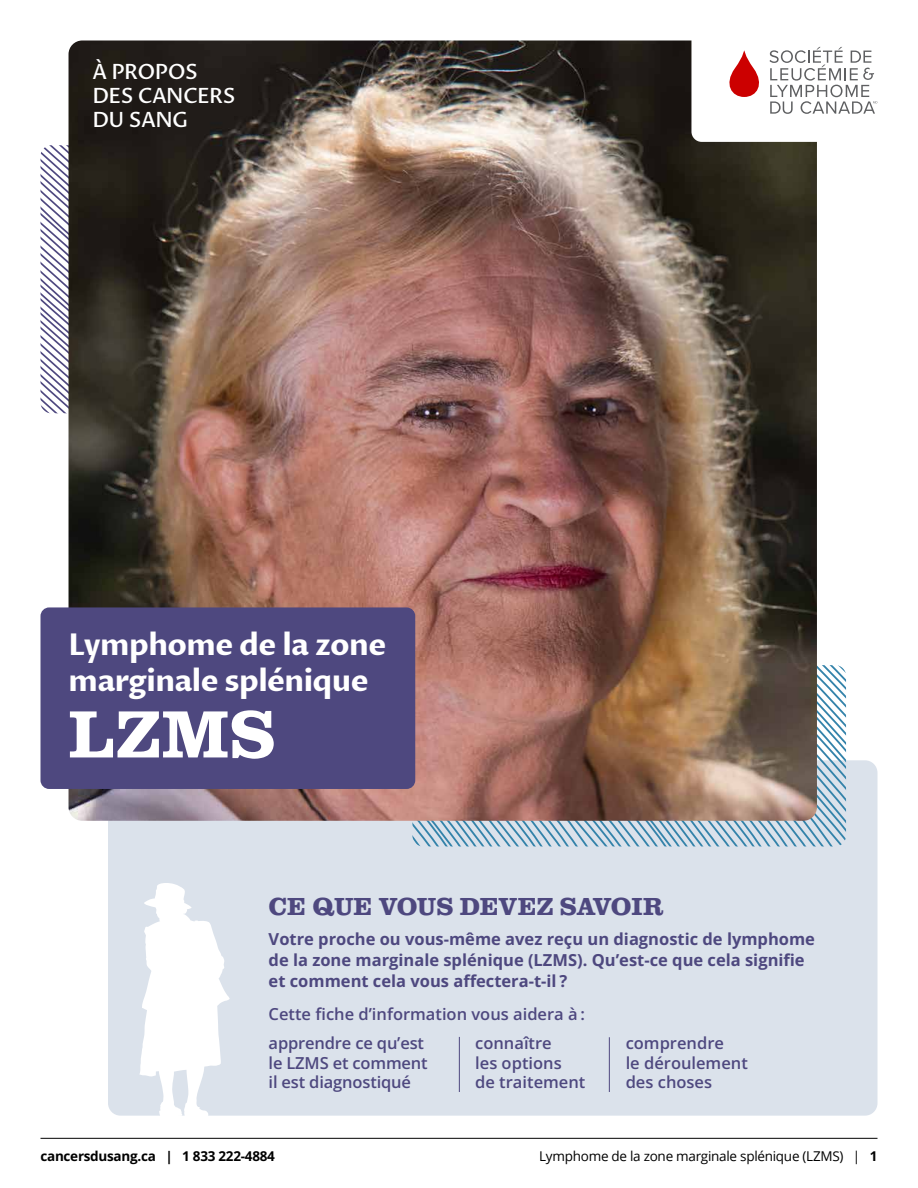
<style>
.page{position:relative;width:918px;height:1188px;background:#fff}
.page>*{position:absolute;margin:0;border:0;box-sizing:border-box;transform-origin:0 0}
.t1{font:700 69px "Clarendon URW";color:#fff}
.t2{font:700 30px/36px "Proza Libre";letter-spacing:-.02em;color:#fff}
.t3{font:700 25.5px "Clarendon URW";color:#4e487f}
.t4{font:500 21px/24px "Proza Libre";letter-spacing:-.03em;color:#fff}
.t5{font:600 16.5px/19.5px "Open Sans";color:#4e487f}
.t6{font:700 16.5px/21px "Open Sans";color:#4e487f}
.t7{font:13.5px "Open Sans";letter-spacing:-.02em;color:#000}
.t8{font:700 13.5px "Open Sans";letter-spacing:-.02em;color:#000}
.s1{font-weight:700}
</style>
<div class="page">
<div style="left:108px;top:760px;width:769px;height:356px;background:#dbe2eb;border-radius:12px"></div>
<svg style="left:412px;top:665px;width:434px;height:181px"></svg>
<svg style="left:40px;top:145px;width:29px;height:268px"></svg>
<img style="left:69px;top:40px;width:748px;height:781px">
<hr style="left:40px;top:1138px;width:838px;height:1px;background:#000">
<hr style="left:459px;top:1037px;width:1px;height:55px;background:#4e487f">
<hr style="left:609px;top:1037px;width:1px;height:55px;background:#4e487f">
<div style="left:40px;top:607px;width:375px;height:182px;background:#4e487f;border-radius:9px"></div>
<svg style="left:139px;top:883px;width:91px;height:233px"></svg>
<svg style="left:691px;top:40px;width:187px;height:102px"></svg>
<p class="t4" style="left:92px;top:60px;width:144px">À PROPOS<br>DES CANCERS<br>DU SANG</p>
<h2 class="t2" style="left:69px;top:628px;width:319px">Lymphome de la zone marginale splénique</h2>
<h1 class="t1" style="left:69px;top:684px;width:208px">LZMS</h1>
<h3 class="t3" style="left:269px;top:888px;width:396px">CE QUE VOUS DEVEZ SAVOIR</h3>
<p class="t6" style="left:269px;top:928px;width:548px">Votre proche ou vous-même avez reçu un diagnostic de lymphome de la zone marginale splénique (LZMS). Qu’est-ce que cela signifie et comment cela vous affectera-t-il ?</p>
<p class="t5" style="left:269px;top:1004px;width:318px">Cette fiche d’information vous aidera à :</p>
<p class="t5" style="left:269px;top:1033px;width:161px">apprendre ce qu’est le LZMS et comment il est diagnostiqué</p>
<p class="t5" style="left:475px;top:1033px;width:112px">connaître<br>les options de traitement</p>
<p class="t5" style="left:626px;top:1033px;width:124px">comprendre<br>le déroulement des choses</p>
<p class="t8" style="left:40px;top:1147px;width:236px">cancersdusang.ca | 1 833 222-4884</p>
<p class="t7" style="left:539px;top:1147px;width:340px">Lymphome de la zone marginale splénique (LZMS) | <span class="s1">1</span></p>
</div>
